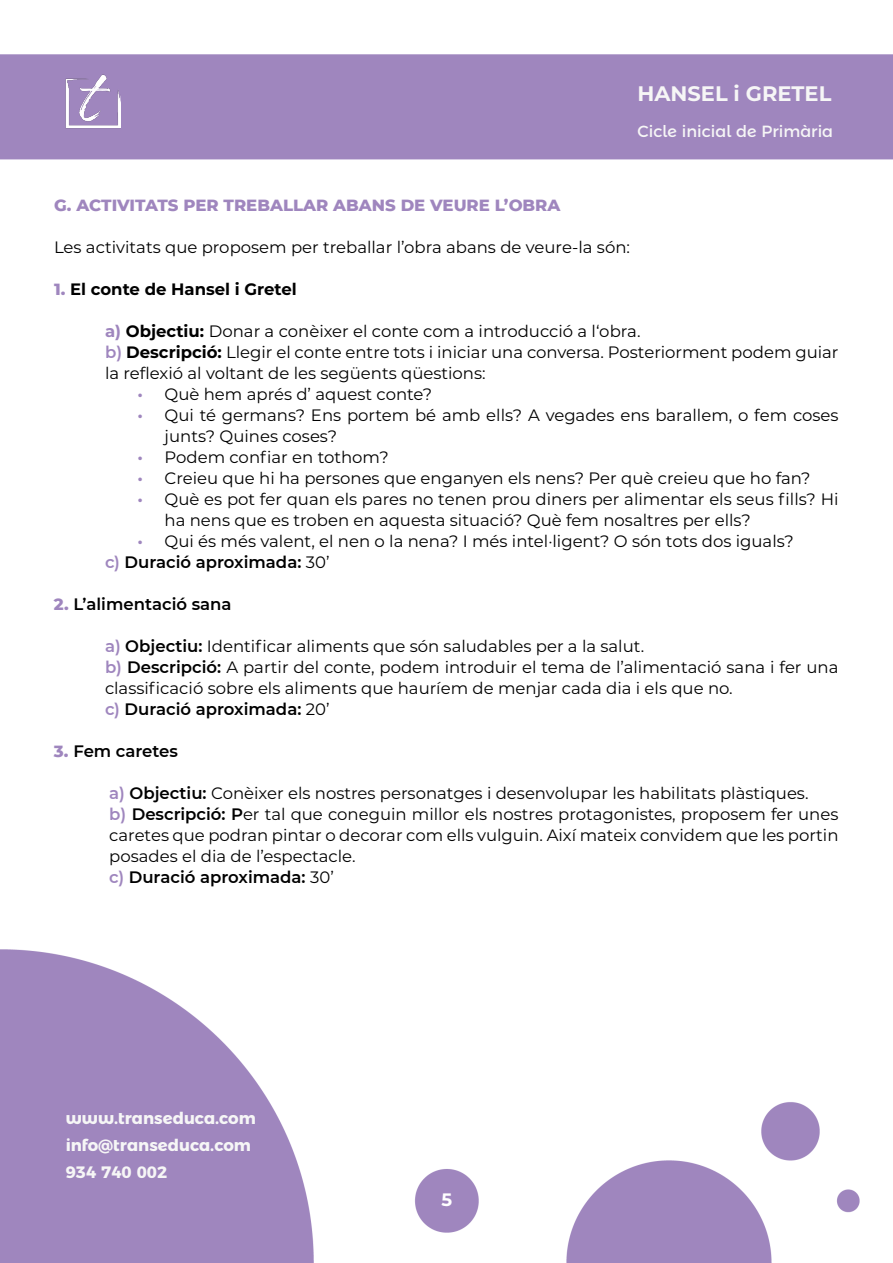
<style>
.page{position:relative;width:893px;height:1263px;background:#fff}
.page>*{position:absolute;margin:0;border:0;box-sizing:border-box;transform-origin:0 0}
.t1{font:700 21px "Montserrat";color:#f6f6f6}
.t2{font:700 18px "Montserrat";color:#fff}
.t3{font:16.5px/21px "Montserrat";color:#000}
.t4{font:700 16.5px/27px "Montserrat Alternates";color:#f6f6f6}
.t5{font:800 16.5px "Montserrat";color:#9f86be}
.t6{font:600 16.5px "Montserrat";color:#000}
.t7{font:700 16.5px "Montserrat";color:#000}
.t8{font:16.2px "Montserrat Alternates";color:#f6f6f6}
.s1{font-weight:800;color:#9f86be}
.s2{font-weight:700;color:#9f86be}
.s3{font-weight:700}
.s4{font-weight:600;color:#9f86be}
.s5{font-weight:600}
</style>
<div class="page">
<img style="left:0;top:54px;width:893px;height:1209px">
<img style="left:66px;top:74px;width:55px;height:66px">
<p class="t1" style="left:637px;top:79px;width:195px">HANSEL i GRETEL</p>
<p class="t8" style="left:637px;top:119px;width:197px">Cicle inicial de Primària</p>
<p class="t5" style="left:54px;top:193px;width:508px">G. ACTIVITATS PER TREBALLAR ABANS DE VEURE L’OBRA</p>
<p class="t3" style="left:54px;top:236px;width:577px">Les activitats que proposem per treballar l’obra abans de veure-la són:</p>
<p class="t7" style="left:54px;top:278px;width:244px"><span class="s1">1.</span> El conte de Hansel i Gretel</p>
<p class="t3" style="left:105px;top:320px;width:735px"><span class="s2">a)</span> <span class="s3">Objectiu:</span> Donar a conèixer el conte com a introducció a l‘obra.<br><span class="s4">b)</span> <span class="s3">Descripció:</span> Llegir el conte entre tots i iniciar una conversa. Posteriorment podem guiar la reflexió al voltant de les següents qüestions:</p>
<p class="t3" style="left:138px;top:383px;width:296px"><span class="s4">•</span> Què hem aprés d’ aquest conte?</p>
<p class="t3" style="left:165px;top:404px;width:675px;text-indent:-27px"><span class="s4">•</span> Qui té germans? Ens portem bé amb ells? A vegades ens barallem, o fem coses junts? Quines coses?</p>
<p class="t3" style="left:138px;top:446px;width:253px"><span class="s4">•</span> Podem confiar en tothom?</p>
<p class="t3" style="left:138px;top:467px;width:674px"><span class="s4">•</span> Creieu que hi ha persones que enganyen els nens? Per què creieu que ho fan?</p>
<p class="t3" style="left:165px;top:488px;width:675px;text-indent:-27px"><span class="s4">•</span> Què es pot fer quan els pares no tenen prou diners per alimentar els seus fills? Hi ha nens que es troben en aquesta situació? Què fem nosaltres per ells?</p>
<p class="t3" style="left:105px;top:530px;width:690px;text-indent:33px"><span class="s4">•</span> Qui és més valent, el nen o la nena? I més intel·ligent? O són tots dos iguals? <span class="s4">c)</span> <span class="s5">Duració aproximada:</span> 30’</p>
<p class="t6" style="left:54px;top:593px;width:179px"><span class="s1">2.</span> L’alimentació sana</p>
<p class="t3" style="left:105px;top:635px;width:735px"><span class="s4">a)</span> <span class="s5">Objectiu:</span> Identificar aliments que són saludables per a la salut.<br><span class="s4">b)</span> <span class="s5">Descripció:</span> A partir del conte, podem introduir el tema de l’alimentació sana i fer una classificació sobre els aliments que hauríem de menjar cada dia i els que no.<br><span class="s4">c)</span> <span class="s5">Duració aproximada:</span> 20’</p>
<p class="t6" style="left:54px;top:740px;width:125px"><span class="s1">3.</span> Fem caretes</p>
<p class="t3" style="left:109px;top:782px;width:731px"><span class="s4">a)</span> <span class="s5">Objectiu:</span> Conèixer els nostres personatges i desenvolupar les habilitats plàstiques.<br><span class="s4">b)</span> <span class="s5">Descripció: P</span>er tal que coneguin millor els nostres protagonistes, proposem fer unes caretes que podran pintar o decorar com ells vulguin. Així mateix convidem que les portin posades el dia de l’espectacle.<br><span class="s4">c)</span> <span class="s5">Duració aproximada:</span> 30’</p>
<p class="t4" style="left:66px;top:1103px;width:192px">www.transeduca.com info@transeduca.com<br>934 740 002</p>
<p class="t2" style="left:441px;top:1186px;width:12px">5</p>
</div>
